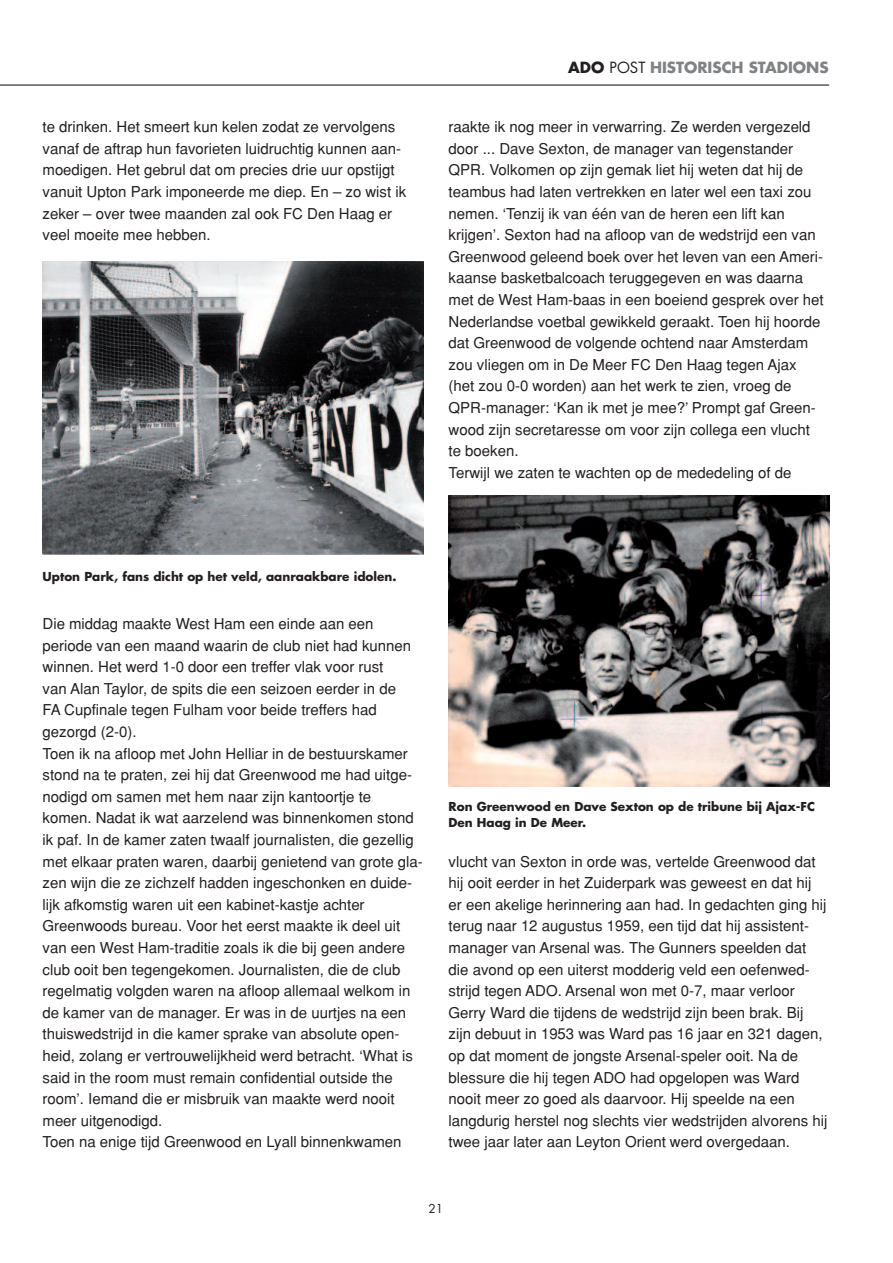
<style>
.page{position:relative;width:893px;height:1263px;background:#fff}
.page>*{position:absolute;margin:0;border:0;box-sizing:border-box;transform-origin:0 0}
.t1{font:15px/21.6px "Helvetica";color:#231f20}
.t2{font:700 15px "Futura";color:#808285}
.t3{font:700 12px/16.5px "Futura";color:#231f20}
.t4{font:12px "Futura";color:#231f20}
.s1{color:#231f20}
.s2{font-weight:400;color:#231f20}
</style>
<div class="page">
<hr style="left:0;top:84px;width:829px;height:2px;background:#231f20">
<img style="left:43px;top:261px;width:380px;height:294px">
<img style="left:449px;top:495px;width:380px;height:291px">
<p class="t1" style="left:43px;top:116px;width:365px">te drinken. Het smeert kun kelen zodat ze vervolgens vanaf de aftrap hun favorieten luidruchtig kunnen aan&shy;moedigen. Het gebrul dat om precies drie uur opstijgt vanuit Upton Park imponeerde me diep. En – zo wist ik zeker – over twee maanden zal ook FC Den Haag er veel moeite mee hebben.</p>
<p class="t2" style="left:568px;top:61px;width:262px"><span class="s1">ADO</span> <span class="s2">POST</span> HISTORISCH STADIONS</p>
<p class="t1" style="left:449px;top:116px;width:377px">raakte ik nog meer in verwarring. Ze werden vergezeld door ... Dave Sexton, de manager van tegenstander QPR. Volkomen op zijn gemak liet hij weten dat hij de teambus had laten vertrekken en later wel een taxi zou nemen. ‘Tenzij ik van één van de heren een lift kan krijgen’. Sexton had na afloop van de wedstrijd een van Greenwood geleend boek over het leven van een Ameri&shy;kaanse basketbalcoach teruggegeven en was daarna met de West Ham-baas in een boeiend gesprek over het Nederlandse voetbal gewikkeld geraakt. Toen hij hoorde dat Greenwood de volgende ochtend naar Amsterdam zou vliegen om in De Meer FC Den Haag tegen Ajax (het zou 0-0 worden) aan het werk te zien, vroeg de QPR-manager: ‘Kan ik met je mee?’ Prompt gaf Green&shy;wood zijn secretaresse om voor zijn collega een vlucht te boeken.<br>Terwijl we zaten te wachten op de mededeling of de</p>
<p class="t3" style="left:43px;top:569px;width:355px">Upton Park, fans dicht op het veld, aanraakbare idolen.</p>
<p class="t1" style="left:43px;top:613px;width:382px">Die middag maakte West Ham een einde aan een periode van een maand waarin de club niet had kunnen winnen. Het werd 1-0 door een treffer vlak voor rust<br>van Alan Taylor, de spits die een seizoen eerder in de<br>FA Cupfinale tegen Fulham voor beide treffers had gezorgd (2-0).<br>Toen ik na afloop met John Helliar in de bestuurskamer stond na te praten, zei hij dat Greenwood me had uitge&shy;nodigd om samen met hem naar zijn kantoortje te komen. Nadat ik wat aarzelend was binnenkomen stond ik paf. In de kamer zaten twaalf journalisten, die gezellig met elkaar praten waren, daarbij genietend van grote gla&shy;zen wijn die ze zichzelf hadden ingeschonken en duide&shy;lijk afkomstig waren uit een kabinet-kastje achter Greenwoods bureau. Voor het eerst maakte ik deel uit van een West Ham-traditie zoals ik die bij geen andere club ooit ben tegengekomen. Journalisten, die de club regelmatig volgden waren na afloop allemaal welkom in de kamer van de manager. Er was in de uurtjes na een thuiswedstrijd in die kamer sprake van absolute open&shy;heid, zolang er vertrouwelijkheid werd betracht. ‘What is said in the room must remain confidential outside the room’. Iemand die er misbruik van maakte werd nooit meer uitgenodigd.<br>Toen na enige tijd Greenwood en Lyall binnenkwamen</p>
<p class="t3" style="left:449px;top:799px;width:368px">Ron Greenwood en Dave Sexton op de tribune bij Ajax-FC<br>Den Haag in De Meer.</p>
<p class="t1" style="left:449px;top:850px;width:380px">vlucht van Sexton in orde was, vertelde Greenwood dat hij ooit eerder in het Zuiderpark was geweest en dat hij er een akelige herinnering aan had. In gedachten ging hij terug naar 12 augustus 1959, een tijd dat hij assistent&shy;manager van Arsenal was. The Gunners speelden dat die avond op een uiterst modderig veld een oefenwed&shy;strijd tegen ADO. Arsenal won met 0-7, maar verloor Gerry Ward die tijdens de wedstrijd zijn been brak. Bij zijn debuut in 1953 was Ward pas 16 jaar en 321 dagen, op dat moment de jongste Arsenal-speler ooit. Na de blessure die hij tegen ADO had opgelopen was Ward nooit meer zo goed als daarvoor. Hij speelde na een langdurig herstel nog slechts vier wedstrijden alvorens hij twee jaar later aan Leyton Orient werd overgedaan.</p>
<p class="t4" style="left:428px;top:1201px;width:16px">21</p>
</div>
